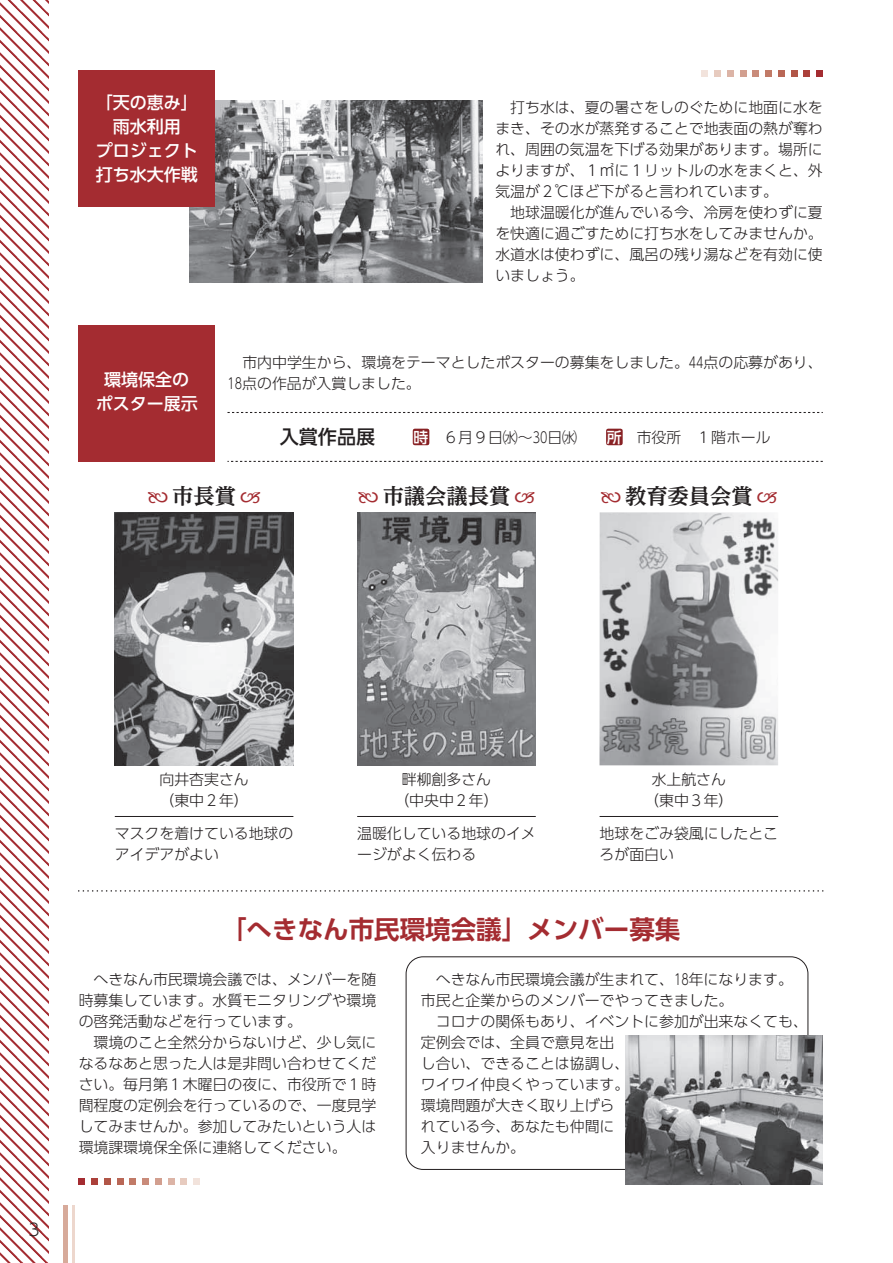
<style>
.page{position:relative;width:893px;height:1263px;background:#fff}
.page>*{position:absolute;margin:0;border:0;box-sizing:border-box;transform-origin:0 0}
.t1{font:700 25.5px "UD Shin Go Pr 6 N De";color:#a42c31}
.t2{font:700 21.3px "UD Reimin Pr 6 N";color:#231f20}
.t3{font:500 19.2px "UD Shin Go Pr 6 N";color:#231f20}
.t4{font:500 16.95px/24px "UD Shin Go Pr 6 N";color:#fff;text-align:center}
.t5{font:300 16.95px "UD Shin Go Pr 6 N";color:#231f20}
.t6{font:300 14.85px/21px "UD Shin Go Pr 6 N";color:#231f20}
.s1{font-size:14.85px;color:#882124}
.s2{font-weight:500;color:#fff}
.s3{font-weight:500;color:#882124}
</style>
<div class="page">
<svg style="left:0;top:0;width:49px;height:1263px"></svg>
<div style="left:816px;top:70px;width:7px;height:7px;background:#a42c31"></div>
<div style="left:804px;top:70px;width:6px;height:7px;background:#ab403a"></div>
<div style="left:791px;top:70px;width:6px;height:7px;background:#b15647"></div>
<div style="left:778px;top:70px;width:6px;height:7px;background:#b96756"></div>
<div style="left:765px;top:70px;width:7px;height:7px;background:#c17a67"></div>
<div style="left:753px;top:70px;width:6px;height:7px;background:#c98b7a"></div>
<div style="left:740px;top:70px;width:6px;height:7px;background:#d29f8f"></div>
<div style="left:727px;top:70px;width:6px;height:7px;background:#dcb4a6"></div>
<div style="left:714px;top:70px;width:7px;height:7px;background:#e7cbbf"></div>
<div style="left:702px;top:70px;width:6px;height:7px;background:#f2e3dc"></div>
<svg style="left:79px;top:1178px;width:6px;height:6px"></svg>
<div style="left:91px;top:1178px;width:7px;height:6px;background:#ab403a"></div>
<div style="left:104px;top:1178px;width:7px;height:6px;background:#b15647"></div>
<svg style="left:117px;top:1178px;width:6px;height:6px"></svg>
<svg style="left:130px;top:1178px;width:6px;height:6px"></svg>
<div style="left:142px;top:1178px;width:7px;height:6px;background:#c98b7a"></div>
<div style="left:155px;top:1178px;width:7px;height:6px;background:#d29f8f"></div>
<svg style="left:168px;top:1178px;width:6px;height:6px"></svg>
<svg style="left:181px;top:1178px;width:6px;height:6px"></svg>
<div style="left:193px;top:1178px;width:7px;height:6px;background:#f2e3dc"></div>
<svg style="left:79px;top:890px;width:744px;height:2px"></svg>
<svg style="left:227px;top:461px;width:596px;height:1px"></svg>
<svg style="left:227px;top:412px;width:596px;height:1px"></svg>
<hr style="left:600px;top:816px;width:178px;height:1px;background:#231f20">
<hr style="left:357px;top:816px;width:179px;height:1px;background:#231f20">
<hr style="left:115px;top:816px;width:178px;height:1px;background:#231f20">
<img style="left:189px;top:100px;width:294px;height:183px">
<img style="left:625px;top:1035px;width:198px;height:149px">
<img style="left:357px;top:512px;width:179px;height:253px">
<img style="left:599px;top:512px;width:179px;height:253px">
<img style="left:115px;top:512px;width:178px;height:253px">
<div style="left:79px;top:70px;width:136px;height:136px;background:#a42c31"></div>
<div style="left:79px;top:325px;width:136px;height:136px;background:#a42c31"></div>
<div style="left:413px;top:429px;width:16px;height:16px;border:4px solid #882124"></div>
<div style="left:606px;top:429px;width:17px;height:16px;border:4px solid #882124"></div>
<hr style="left:64px;top:1205px;width:4px;height:58px;background:#d7aa9a">
<hr style="left:72px;top:1205px;width:2px;height:58px;background:#edd7cd">
<p class="t4" style="left:96px;top:90px;width:104px">「天の恵み「雨水利用<br>プロジェクト打ち水大作戦</p>
<p class="t4" style="left:96px;top:367px;width:104px">環境保全のポスター展示</p>
<p class="t6" style="left:495px;top:96px;width:329px;text-align:justify;text-indent:15px">打ち水は、夏の暑さをしのぐために地面に水をまき、その水が蒸発することで地表面の熱が奪われ、周囲の気温を下げる効果があります。場所によりますが、１㎡に１リットルの水をまくと、外気温が２℃ほど下がると言われています。</p>
<p class="t6" style="left:495px;top:201px;width:329px;text-align:justify;text-indent:15px">地球温暖化が進んでいる今、冷房を使わずに夏を快適に過ごすために打ち水をしてみませんか。水道水は使わずに、風呂の残り湯などを有効に使いましょう。</p>
<p class="t6" style="left:227px;top:351px;width:597px;text-indent:15px">市内中学生から、環境をテーマとしたポスターの募集をしました。44点の応募があり、<br>18点の作品が入賞しました。</p>
<p class="t3" style="left:280px;top:421px;width:150px">入賞作品展　　<span class="s1">■</span></p>
<p class="t6" style="left:414px;top:426px;width:210px"><span class="s2">時</span>　６月９日㈬～30日㈬　　<span class="s3">■</span></p>
<p class="t6" style="left:607px;top:426px;width:165px"><span class="s2">所</span>　市役所　１階ホール</p>
<h2 class="t2" style="left:172px;top:478px;width:65px">市長賞</h2>
<h2 class="t2" style="left:383px;top:478px;width:129px">市議会議長賞</h2>
<h2 class="t2" style="left:625px;top:478px;width:129px">教育委員会賞</h2>
<p class="t5" style="left:28px;top:1216px;width:13px">3</p>
<p class="t6" style="left:159px;top:768px;width:91px">向井杏実さん（東中２年(</p>
<p class="t6" style="left:115px;top:822px;width:180px">マスクを着けている地球のアイデアがよい</p>
<p class="t6" style="left:394px;top:768px;width:106px;text-align:center">畔柳創多さん（中央中２年(</p>
<p class="t6" style="left:357px;top:822px;width:180px">温暖化している地球のイメージがよく伝わる</p>
<p class="t6" style="left:644px;top:768px;width:91px;text-align:center">水上航さん（東中３年(</p>
<p class="t6" style="left:600px;top:822px;width:180px">地球をごみ袋風にしたところが面白い</p>
<h1 class="t1" style="left:221px;top:908px;width:461px">「へきなん市民環境会議」メンバー募集</h1>
<p class="t6" style="left:79px;top:968px;width:299px;text-align:justify;text-indent:15px">へきなん市民環境会議では、メンバーを随時募集しています。水質モニタリングや環境の啓発活動などを行っています。</p>
<p class="t6" style="left:79px;top:1031px;width:299px;text-align:justify;text-indent:15px">環境のこと全然分からないけど、少し気になるなあと思った人は是非問い合わせてください。毎月第１木曜日の夜に、市役所で１時間程度の定例会を行っているので、一度見学してみませんか。参加してみたいという人は環境課環境保全係に連絡してください。</p>
<p class="t6" style="left:421px;top:968px;width:373px;text-indent:15px">へきなん市民環境会議が生まれて、18年になります。市民と企業からのメンバーでやってきました。</p>
<p class="t6" style="left:421px;top:1010px;width:388px;text-indent:15px">コロナの関係もあり、イベントに参加が出来なくても、定例会では、全員で意見を出<br>し合い、できることは協調し、<br>ワイワイ仲良くやっています。<br>環境問題が大きく取り上げら<br>れている今、あなたも仲間に<br>入りませんか。</p>
</div>
